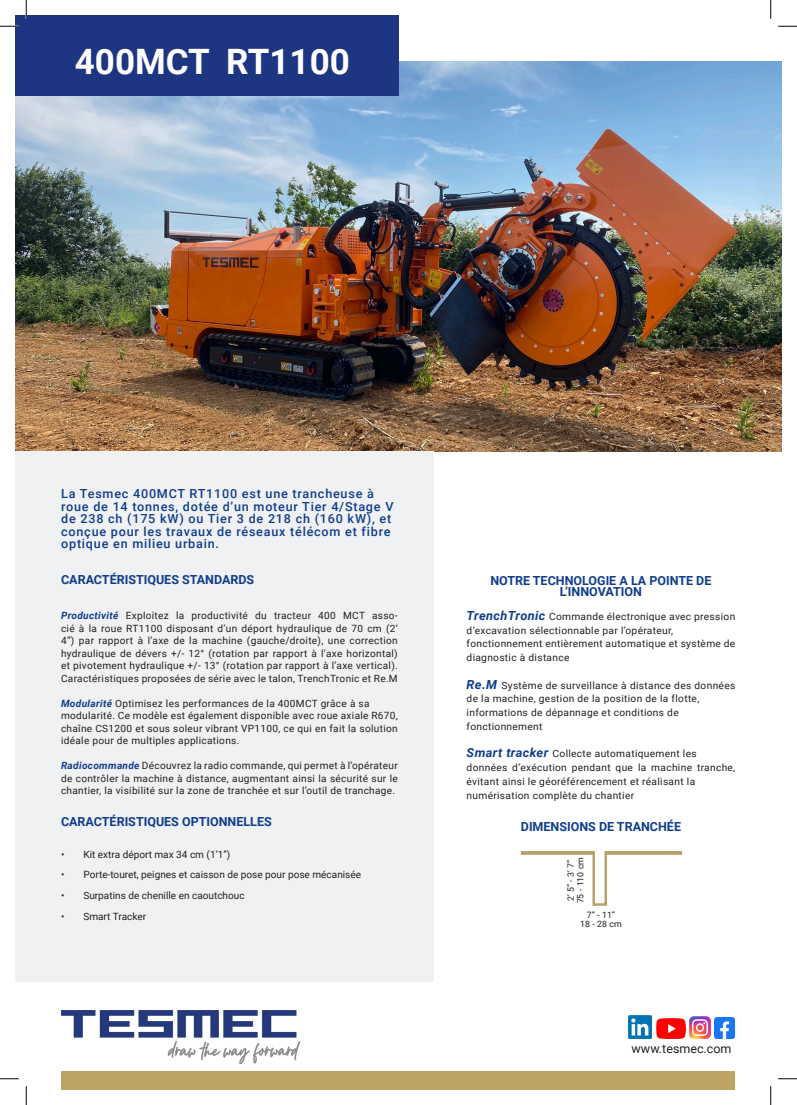
<style>
.page{position:relative;width:797px;height:1105px;background:#fff}
.page>*{position:absolute;margin:0;border:0;box-sizing:border-box;transform-origin:0 0}
.t1{font:700 35px "Roboto";color:#fff}
.t2{font:500 12.5px/12.5px "Roboto";letter-spacing:.06em;color:#103d8c}
.t3{font:700 12.5px/11px "Roboto";color:#103d8c;text-align:center}
.t4{font:12.5px "Roboto";color:#231f20}
.t5{font:10px/12.5px "Roboto";letter-spacing:.03em;color:#231f20}
.t6{font:10px "Roboto";color:#231f20}
.t7{font:8.75px/8.6px "Roboto";color:#231f20;text-align:center}
.s1{font-weight:700;font-style:italic;color:#103d8c}
.s2{font-weight:700;font-style:italic;font-size:12.5px;color:#103d8c}
</style>
<div class="page">
<img style="left:16px;top:62px;width:765px;height:389px">
<div style="left:16px;top:451px;width:418px;height:531px;background:#f0f1f2"></div>
<div style="left:62px;top:1072px;width:673px;height:17px;background:#bda364"></div>
<div style="left:16px;top:16px;width:382px;height:80px;background:#1e3582"></div>
<img style="left:62px;top:1010px;width:237px;height:53px">
<img style="left:656px;top:1018px;width:29px;height:20px">
<img style="left:689px;top:1016px;width:21px;height:23px">
<img style="left:714px;top:1017px;width:20px;height:22px">
<img style="left:629px;top:1016px;width:22px;height:22px">
<div style="left:592px;top:850px;width:15px;height:56px;border:2px solid #b7a169"></div>
<svg style="left:521px;top:851px;width:72px;height:4px"></svg>
<svg style="left:607px;top:851px;width:75px;height:4px"></svg>
<svg style="left:0;top:25px;width:19px;height:2px"></svg>
<svg style="left:778px;top:25px;width:19px;height:2px"></svg>
<svg style="left:0;top:1078px;width:19px;height:1px"></svg>
<svg style="left:778px;top:1078px;width:19px;height:1px"></svg>
<svg style="left:25px;top:0;width:2px;height:19px"></svg>
<svg style="left:25px;top:1086px;width:2px;height:19px"></svg>
<svg style="left:770px;top:0;width:1px;height:19px"></svg>
<svg style="left:770px;top:1086px;width:1px;height:19px"></svg>
<h1 class="t1" style="left:75px;top:37px;width:276px">400MCT RT1100</h1>
<p class="t2" style="left:61px;top:487px;width:334px">La Tesmec 400MCT RT1100 est une trancheuse à roue de 14 tonnes, dotée d’un moteur Tier 4/Stage V de 238 ch (175 kW) ou Tier 3 de 218 ch (160 kW), et conçue pour les travaux de réseaux télécom et fibre optique en milieu urbain.</p>
<p class="t3" style="left:61px;top:574px;width:195px">CARACTÉRISTIQUES STANDARDS</p>
<p class="t3" style="left:490px;top:574px;width:222px">NOTRE TECHNOLOGIE A LA POINTE DE<br>L’INNOVATION</p>
<p class="t5" style="left:61px;top:609px;width:338px;text-align:justify"><span class="s1">Productivité</span> Exploitez la productivité du tracteur 400 MCT asso&shy;cié à la roue RT1100 disposant d’un déport hydraulique de 70 cm (2’ 4”) par rapport à l’axe de la machine (gauche/droite), une correction hydraulique de dévers +/- 12° (rotation par rapport à l’axe horizontal) et pivotement hydraulique +/- 13° (rotation par rapport à l’axe vertical).<br>Caractéristiques proposées de série avec le talon, TrenchTronic et Re.M</p>
<p class="t5" style="left:61px;top:696px;width:338px"><span class="s1">Modularité</span> Optimisez les performances de la 400MCT grâce à sa modularité. Ce modèle est également disponible avec roue axiale R670, chaîne CS1200 et sous soleur vibrant VP1100, ce qui en fait la solution idéale pour de multiples applications.</p>
<p class="t5" style="left:61px;top:759px;width:338px;text-align:justify"><span class="s1">Radiocommande</span> Découvrez la radio commande, qui permet à l’opérateur de contrôler la machine à distance, augmentant ainsi la sécurité sur le chantier, la visibilité sur la zone de tranchée et sur l’outil de tranchage.</p>
<p class="t3" style="left:61px;top:815px;width:212px">CARACTÉRISTIQUES OPTIONNELLES</p>
<p class="t6" style="left:61px;top:847px;width:171px">• Kit extra déport max 34 cm (1’1’’)</p>
<p class="t6" style="left:61px;top:868px;width:301px">• Porte-touret, peignes et caisson de pose pour pose mécanisée</p>
<p class="t6" style="left:61px;top:889px;width:185px">• Surpatins de chenille en caoutchouc</p>
<p class="t6" style="left:61px;top:909px;width:86px">• Smart Tracker</p>
<p class="t5" style="left:466px;top:609px;width:270px;line-height:13.8px"><span class="s2">TrenchTronic</span> Commande électronique avec pression d’excavation sélectionnable par l’opérateur, fonctionnement entièrement automatique et système de diagnostic à distance</p>
<p class="t5" style="left:466px;top:678px;width:270px;line-height:13.8px"><span class="s2">Re.M</span> Système de surveillance à distance des données de la machine, gestion de la position de la flotte, informations de dépannage et conditions de fonctionnement</p>
<p class="t5" style="left:466px;top:747px;width:270px;line-height:13.8px"><span class="s2">Smart tracker</span> Collecte automatiquement les données d’exécution pendant que la machine tranche, évitant ainsi le géoréférencement et réalisant la numérisation complète du chantier</p>
<p class="t3" style="left:521px;top:821px;width:162px">DIMENSIONS DE TRANCHÉE</p>
<p class="t7" style="left:565px;top:903px;width:48px;line-height:9.8px;text-align:left;rotate:-90deg">2’ 5” - 3’ 7”<br>75 - 110 cm</p>
<p class="t7" style="left:580px;top:911px;width:43px">7” - 11”<br>18 - 28 cm</p>
<p class="t4" style="left:631px;top:1039px;width:101px">www.tesmec.com</p>
</div>
